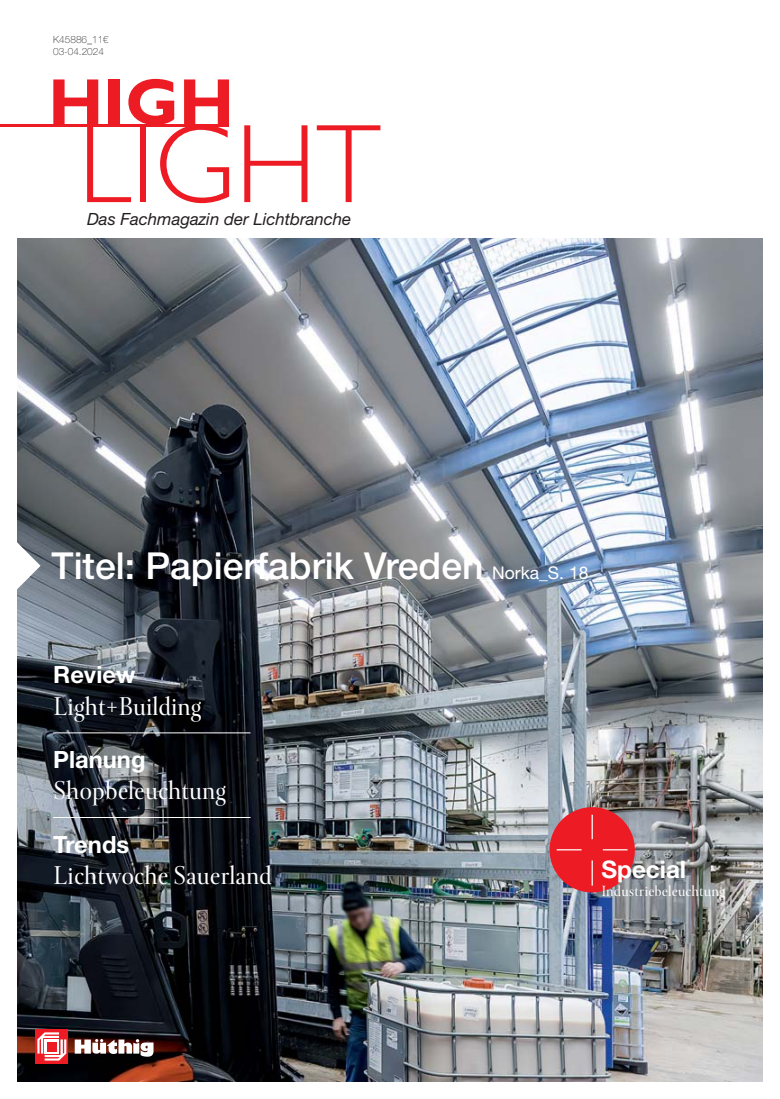
<style>
.page{position:relative;width:780px;height:1099px;background:#fff}
.page>*{position:absolute;margin:0;border:0;box-sizing:border-box;transform-origin:0 0}
.t1{font:500 37.25px "Helvetica Neue LT Std";color:#fff}
.t2{font:26.25px "Levato Std";color:#fff}
.t3{font:700 24.25px "Helvetica Neue LT Std";color:#fff}
.t4{font:700 23.75px "Helvetica Neue LT Std";color:#fff}
.t5{font:italic 16.88px "Helvetica Neue LT Std";color:#231f20}
.t6{font:15px "Levato Std";letter-spacing:.01em;color:#fff}
.t7{font:100 10px/12px "Helvetica Neue LT Std";color:#231f20}
.s1{font-weight:400;font-size:17.5px}
</style>
<div class="page">
<img style="left:18px;top:238px;width:744px;height:843px">
<svg style="left:244px;top:125px;width:63px;height:77px"></svg>
<svg style="left:317px;top:125px;width:63px;height:77px"></svg>
<svg style="left:53px;top:79px;width:176px;height:124px"></svg>
<hr style="left:0;top:124px;width:229px;height:2px;background:#ed1c24">
<div style="left:549px;top:807px;width:85px;height:85px;background:#ed1c24;border-radius:50%"></div>
<hr style="left:556px;top:849px;width:71px;height:1px;background:#fff">
<hr style="left:591px;top:814px;width:1px;height:71px;background:#fff">
<div style="left:581px;top:839px;width:21px;height:21px;background:#ed1c24;border-radius:50%"></div>
<hr style="left:53px;top:732px;width:197px;height:1px;background:#fff">
<hr style="left:53px;top:817px;width:197px;height:1px;background:#fff">
<svg style="left:17px;top:541px;width:24px;height:49px"></svg>
<svg style="left:35px;top:1029px;width:33px;height:34px"></svg>
<svg style="left:37px;top:1032px;width:29px;height:28px"></svg>
<svg style="left:45px;top:1039px;width:14px;height:14px"></svg>
<div style="left:47px;top:1041px;width:10px;height:10px;background:#ed1c24"></div>
<svg style="left:75px;top:1038px;width:78px;height:18px"></svg>
<p class="t7" style="left:53px;top:35px;width:57px">K45886_11€<br>03-04.2024</p>
<p class="t5" style="left:87px;top:213px;width:266px">Das Fachmagazin der Lichtbranche</p>
<h1 class="t1" style="left:52px;top:552px;width:538px">Titel: Papierfabrik Vreden<span class="s1">_Norka_S. 18</span></h1>
<p class="t4" style="left:53px;top:666px;width:84px">Review</p>
<p class="t2" style="left:53px;top:696px;width:150px">Light+Building</p>
<p class="t4" style="left:53px;top:751px;width:94px">Planung</p>
<p class="t2" style="left:53px;top:780px;width:174px">Shopbeleuchtung</p>
<p class="t4" style="left:53px;top:835px;width:78px">Trends</p>
<p class="t2" style="left:53px;top:865px;width:220px">Lichtwoche Sauerland</p>
<p class="t3" style="left:601px;top:860px;width:86px">Special</p>
<p class="t6" style="left:601px;top:884px;width:125px">Industriebeleuchtung</p>
</div>
